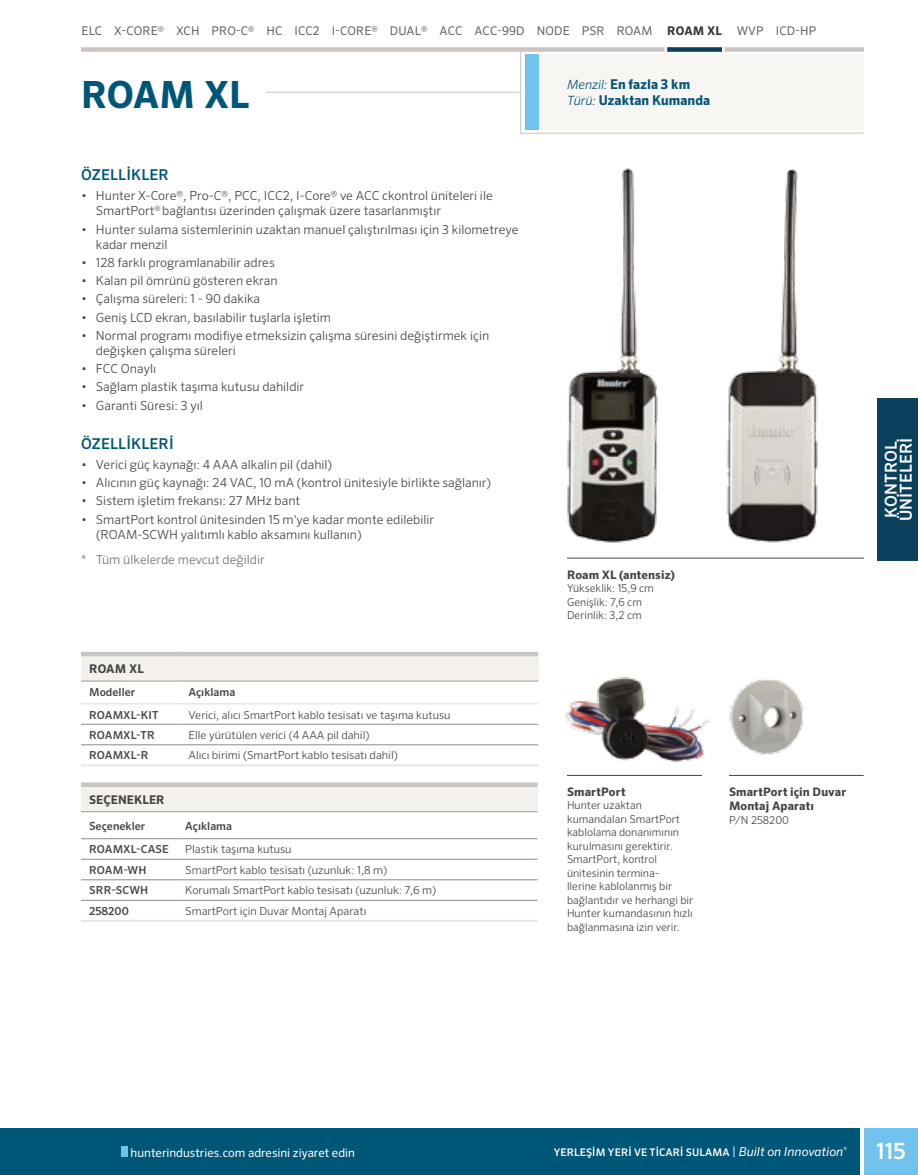
<style>
.page{position:relative;width:918px;height:1175px;background:#fff}
.page>*{position:absolute;margin:0;border:0;box-sizing:border-box;transform-origin:0 0}
.t1{font:700 37.5px "Sero Pro";letter-spacing:-.015em;color:#005676}
.t2{font:500 22.5px "Sero Pro";color:#fff}
.t3{font:500 16.5px/15px "Sero Pro";letter-spacing:.01em;color:#fff}
.t4{font:500 15px "Sero Pro";letter-spacing:.01em;color:#005676}
.t5{font:700 13.5px "Sero Pro";letter-spacing:.01em;color:#005676}
.t6{font:300 12.45px/15px "Sero Pro";color:#454545}
.t7{font:300 12.45px "Sero Pro";color:#727273}
.t8{font:12px "Sero Pro";letter-spacing:.01em;color:#5e5e5f}
.t9{font:12px "Sero Pro";color:#fff}
.t10{font:700 12px "Sero Pro";letter-spacing:.01em;color:#454545}
.t11{font:700 11.7px/14.4px "Sero Pro";letter-spacing:.015em;color:#454545}
.t12{font:500 11.25px "Sero Pro";color:#454545}
.t13{font:300 10.95px "Sero Pro";color:#454545}
.t14{font:500 10.95px "Sero Pro";letter-spacing:.005em;color:#454545}
.t15{font:300 10.8px/13.5px "Sero Pro";color:#454545}
.t16{font:500 10.5px "Sero Pro";letter-spacing:.01em;color:#fff}
.t17{font:italic 7.2px "Sero Pro";color:#fff}
.s1{font-weight:700;color:#363636}
.s2{font-weight:300;font-style:italic;font-size:12.75px}
.s3{font-size:12px;color:#7ac6ee}
.s4{font-weight:400;font-style:italic;font-size:12.3px}
</style>
<div class="page">
<div style="left:878px;top:398px;width:40px;height:162px;background:#0b415d"></div>
<div style="left:0;top:1127px;width:860px;height:47px;background:#005676"></div>
<div style="left:864px;top:1127px;width:54px;height:47px;background:#71c3ed"></div>
<div style="left:122px;top:1146px;width:6px;height:10px;background:#71c3ed"></div>
<div style="left:81px;top:47px;width:783px;height:5px;background:#c9c4c2"></div>
<hr style="left:81px;top:92px;width:439px;height:1px;background:#c9c4c2">
<hr style="left:567px;top:558px;width:297px;height:1px;background:#454545">
<div style="left:81px;top:62px;width:185px;height:46px;background:#fff"></div>
<hr style="left:567px;top:775px;width:135px;height:1px;background:#454545">
<hr style="left:729px;top:775px;width:135px;height:1px;background:#454545">
<img style="left:729px;top:678px;width:74px;height:77px">
<img style="left:564px;top:677px;width:146px;height:85px">
<img style="left:567px;top:168px;width:92px;height:391px">
<img style="left:726px;top:169px;width:103px;height:390px">
<div style="left:81px;top:654px;width:457px;height:27px;background:#f4f1ec"></div>
<hr style="left:81px;top:652px;width:99px;height:4px;background:#c8c5c4">
<hr style="left:180px;top:652px;width:358px;height:4px;background:#c8c5c4">
<hr style="left:81px;top:681px;width:99px;height:1px;background:#a19b97">
<hr style="left:180px;top:681px;width:358px;height:1px;background:#a19b97">
<hr style="left:81px;top:703px;width:99px;height:1px;background:#e7e5e1">
<hr style="left:180px;top:703px;width:358px;height:1px;background:#e7e5e1">
<hr style="left:81px;top:724px;width:99px;height:1px;background:#908a86">
<hr style="left:180px;top:724px;width:358px;height:1px;background:#908a86">
<hr style="left:81px;top:744px;width:99px;height:1px;background:#908a86">
<hr style="left:180px;top:744px;width:358px;height:1px;background:#908a86">
<hr style="left:81px;top:764px;width:99px;height:2px;background:#e7e5e1">
<hr style="left:180px;top:764px;width:358px;height:2px;background:#e7e5e1">
<div style="left:81px;top:784px;width:457px;height:27px;background:#f4f1ec"></div>
<div style="left:81px;top:782px;width:96px;height:5px;background:#c8c5c4"></div>
<div style="left:177px;top:782px;width:361px;height:5px;background:#c8c5c4"></div>
<hr style="left:81px;top:811px;width:96px;height:1px;background:#a19b97">
<hr style="left:177px;top:811px;width:361px;height:1px;background:#a19b97">
<hr style="left:81px;top:838px;width:96px;height:1px;background:#908a86">
<hr style="left:177px;top:838px;width:361px;height:1px;background:#908a86">
<hr style="left:81px;top:859px;width:96px;height:1px;background:#908a86">
<hr style="left:177px;top:859px;width:361px;height:1px;background:#908a86">
<hr style="left:81px;top:879px;width:96px;height:1px;background:#908a86">
<hr style="left:177px;top:879px;width:361px;height:1px;background:#908a86">
<hr style="left:81px;top:900px;width:96px;height:1px;background:#908a86">
<hr style="left:177px;top:900px;width:361px;height:1px;background:#908a86">
<hr style="left:81px;top:920px;width:96px;height:1px;background:#e7e5e1">
<hr style="left:177px;top:920px;width:361px;height:1px;background:#e7e5e1">
<svg style="left:520px;top:47px;width:344px;height:87px"></svg>
<p class="t8" style="left:82px;top:23px;width:736px">ELC X-CORE® XCH PRO-C® HC ICC2 I-CORE® DUAL® ACC ACC-99D NODE PSR ROAM <span class="s1">ROAM XL</span> WVP ICD-HP</p>
<h1 class="t1" style="left:81px;top:72px;width:170px">ROAM XL</h1>
<p class="t4" style="left:81px;top:166px;width:89px">ÖZELLİKLER</p>
<p class="t6" style="left:96px;top:188px;width:398px;text-indent:-15px">• Hunter X-Core®, Pro-C®, PCC, ICC2, I-Core® ve ACC ckontrol üniteleri ile<br>SmartPort<sup>®</sup> bağlantısı üzerinden çalışmak üzere tasarlanmıştır</p>
<p class="t6" style="left:96px;top:222px;width:424px;text-indent:-15px">• Hunter sulama sistemlerinin uzaktan manuel çalıştırılması için 3 kilometreye kadar menzil</p>
<p class="t6" style="left:81px;top:255px;width:195px">• 128 farklı programlanabilir adres</p>
<p class="t6" style="left:81px;top:273px;width:198px">• Kalan pil ömrünü gösteren ekran</p>
<p class="t6" style="left:81px;top:291px;width:181px">• Çalışma süreleri: 1 - 90 dakika</p>
<p class="t6" style="left:81px;top:309px;width:252px">• Geniş LCD ekran, basılabilir tuşlarla işletim</p>
<p class="t6" style="left:96px;top:328px;width:395px;text-indent:-15px">• Normal programı modifiye etmeksizin çalışma süresini değiştirmek için değişken çalışma süreleri</p>
<p class="t6" style="left:81px;top:361px;width:77px">• FCC Onaylı</p>
<p class="t6" style="left:81px;top:379px;width:225px">• Sağlam plastik taşıma kutusu dahildir</p>
<p class="t6" style="left:81px;top:397px;width:123px">• Garanti Süresi: 3 yıl</p>
<p class="t4" style="left:81px;top:434px;width:94px">ÖZELLİKLERİ</p>
<p class="t6" style="left:81px;top:457px;width:253px">• Verici güç kaynağı: 4 AAA alkalin pil (dahil)</p>
<p class="t6" style="left:81px;top:475px;width:412px">• Alıcının güç kaynağı: 24 VAC, 10 mA (kontrol ünitesiyle birlikte sağlanır)</p>
<p class="t6" style="left:81px;top:493px;width:221px">• Sistem işletim frekansı: 27 MHz bant</p>
<p class="t6" style="left:96px;top:511px;width:340px;text-indent:-15px">• SmartPort kontrol ünitesinden 15 m'ye kadar monte edilebilir (ROAM-SCWH yalıtımlı kablo aksamını kullanın)</p>
<p class="t7" style="left:81px;top:552px;width:185px">* Tüm ülkelerde mevcut değildir</p>
<p class="t10" style="left:89px;top:661px;width:56px">ROAM XL</p>
<p class="t12" style="left:89px;top:685px;width:48px">Modeller</p>
<p class="t12" style="left:188px;top:685px;width:48px">Açıklama</p>
<p class="t14" style="left:89px;top:708px;width:71px">ROAMXL-KIT</p>
<p class="t13" style="left:188px;top:708px;width:264px">Verici, alıcı SmartPort kablo tesisatı ve taşıma kutusu</p>
<p class="t14" style="left:89px;top:728px;width:67px">ROAMXL-TR</p>
<p class="t13" style="left:188px;top:728px;width:183px">Elle yürütülen verici (4 AAA pil dahil)</p>
<p class="t14" style="left:89px;top:748px;width:61px">ROAMXL-R</p>
<p class="t13" style="left:188px;top:748px;width:211px">Alıcı birimi (SmartPort kablo tesisatı dahil)</p>
<p class="t10" style="left:89px;top:792px;width:77px">SEÇENEKLER</p>
<p class="t12" style="left:89px;top:818px;width:58px">Seçenekler</p>
<p class="t12" style="left:185px;top:818px;width:48px">Açıklama</p>
<p class="t14" style="left:89px;top:843px;width:81px">ROAMXL-CASE</p>
<p class="t13" style="left:185px;top:843px;width:108px">Plastik taşıma kutusu</p>
<p class="t14" style="left:89px;top:863px;width:59px">ROAM-WH</p>
<p class="t13" style="left:185px;top:863px;width:203px">SmartPort kablo tesisatı (uzunluk: 1,8 m)</p>
<p class="t14" style="left:89px;top:884px;width:61px">SRR-SCWH</p>
<p class="t13" style="left:185px;top:884px;width:252px">Korumalı SmartPort kablo tesisatı (uzunluk: 7,6 m)</p>
<p class="t14" style="left:89px;top:904px;width:41px">258200</p>
<p class="t13" style="left:185px;top:904px;width:183px">SmartPort için Duvar Montaj Aparatı</p>
<p class="t5" style="left:567px;top:76px;width:125px"><span class="s2">Menzil:</span> En fazla 3 km</p>
<p class="t5" style="left:567px;top:92px;width:145px"><span class="s2">Türü:</span> Uzaktan Kumanda</p>
<p class="t11" style="left:567px;top:567px;width:109px">Roam XL (antensiz)</p>
<p class="t15" style="left:567px;top:581px;width:88px">Yükseklik: 15,9 cm<br>Genişlik: 7,6 cm<br>Derinlik: 3,2 cm</p>
<h3 class="t3" style="left:883px;top:521px;width:85px;rotate:-90deg">KONTROL<br>ÜNİTELERİ</h3>
<p class="t11" style="left:567px;top:784px;width:60px">SmartPort</p>
<p class="t15" style="left:567px;top:798px;width:128px">Hunter uzaktan kumandaları SmartPort kablolama donanımının kurulmasını gerektirir.<br>SmartPort, kontrol ünitesinin termina-<br>llerine kablolanmış bir bağlantıdır ve herhangi bir<br>Hunter kumandasının hızlı bağlanmasına izin verir.</p>
<p class="t11" style="left:729px;top:784px;width:119px">SmartPort için Duvar<br>Montaj Aparatı</p>
<p class="t15" style="left:729px;top:813px;width:61px">P/N 258200</p>
<p class="t9" style="left:131px;top:1145px;width:226px">hunterindustries.com adresini ziyaret edin</p>
<p class="t16" style="left:554px;top:1146px;width:291px">YERLEŞIM YERI VE TICARI SULAMA <span class="s3">|</span> <span class="s4">Built on Innovation</span></p>
<h2 class="t2" style="left:876px;top:1137px;width:31px">115</h2>
<p class="t17" style="left:843px;top:1145px;width:5px">®</p>
</div>
